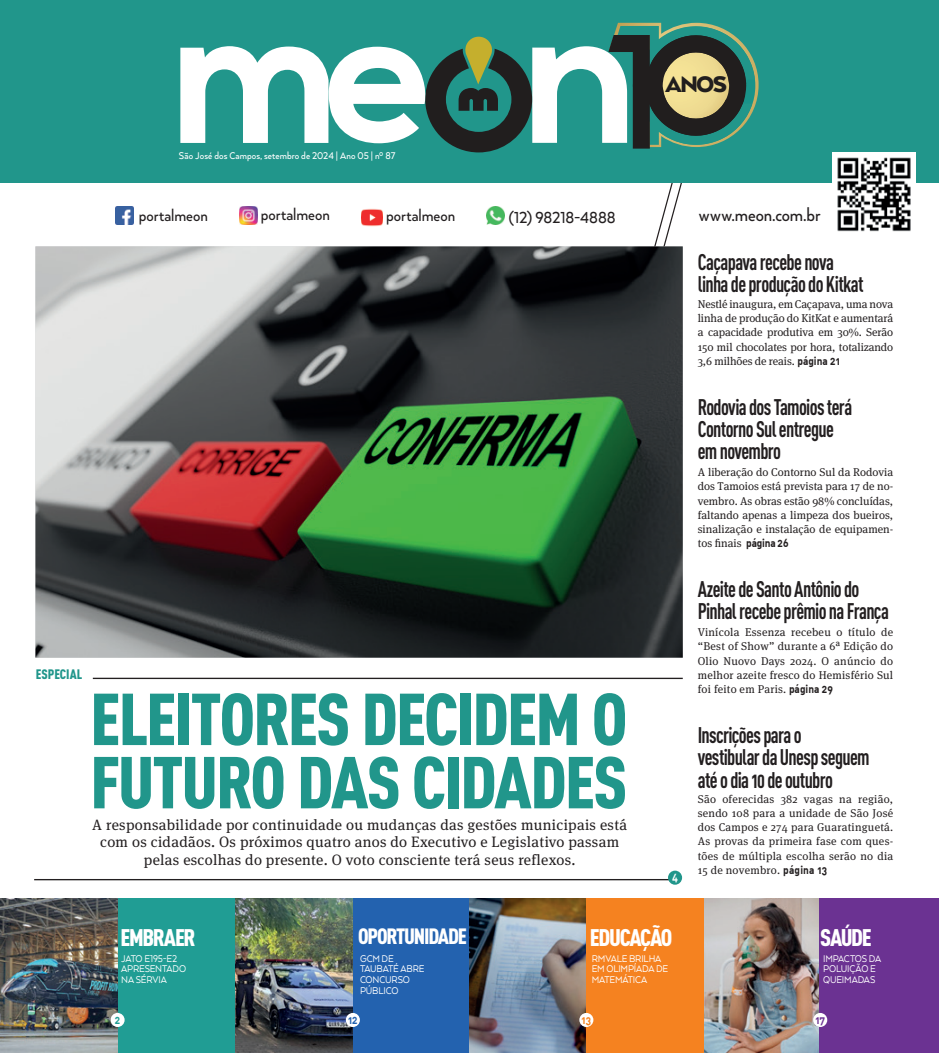
<style>
.page{position:relative;width:939px;height:1053px;background:#fff}
.page>*{position:absolute;margin:0;border:0;box-sizing:border-box;transform-origin:0 0}
.t1{font:900 72.12px/63.2px "DIN Cond";letter-spacing:-.03em;color:#21968b}
.t2{font:900 26px "Arquitecta";color:#211e1e}
.t3{font:23.75px "DIN Cond Black Alternate";letter-spacing:-.055em;color:#fff}
.t4{font:22.38px/22.4px "DIN Cond Bold Alternate";letter-spacing:-.035em;color:#231f20;scale:.89 1}
.t5{font:21.88px "DIN Cond Black Alternate";letter-spacing:-.055em;color:#fff}
.t6{font:500 20.62px "Arquitecta";color:#231f20;scale:.89 1}
.t7{font:500 18.38px "Arquitecta";letter-spacing:-.005em;color:#231f20;scale:.89 1}
.t8{font:15px/17.5px "Meta Serif OT";letter-spacing:.02em;color:#231f20;text-align:center}
.t9{font:13.5px "DIN Cond Black Alternate";color:#21968b}
.t10{font:11.25px/14.2px "Meta Serif OT";color:#231f20;text-align:justify}
.t11{font:11.25px/10.6px "Arquitecta";letter-spacing:-.015em;color:#fff;scale:.89 1}
.t12{font:500 11.25px "Arquitecta";letter-spacing:.01em;color:#fff;scale:.89 1}
.t13{font:700 11.25px "DIN Alternate";color:#2362af;scale:.89 1}
.t14{font:700 11.25px "DIN Alternate";color:#f58220;scale:.89 1}
.t15{font:700 11.25px "DIN Alternate";color:#6b3292;scale:.89 1}
.t16{font:700 11.25px "DIN Alternate";color:#fff;scale:.89 1}
.t17{font:700 11.25px "DIN Alternate";color:#209d94;scale:.89 1}
.s1{font-family:"DIN Alternate";font-weight:700}
</style>
<div class="page">
<div style="left:117px;top:898px;width:126px;height:154px;background:#209d94"></div>
<div style="left:353px;top:898px;width:117px;height:154px;background:#2362af"></div>
<img style="left:236px;top:898px;width:117px;height:154px">
<img style="left:0;top:898px;width:117px;height:154px">
<img style="left:470px;top:898px;width:116px;height:154px">
<img style="left:704px;top:898px;width:115px;height:154px">
<div style="left:586px;top:898px;width:118px;height:154px;background:#f58220"></div>
<div style="left:819px;top:898px;width:120px;height:154px;background:#6b3292"></div>
<hr style="left:34px;top:878px;width:642px;height:2px;background:#231f20">
<hr style="left:93px;top:677px;width:590px;height:2px;background:#231f20">
<svg style="left:654px;top:183px;width:28px;height:63px"></svg>
<div style="left:668px;top:870px;width:14px;height:14px;background:#21968b;border-radius:50%"></div>
<img style="left:35px;top:246px;width:648px;height:411px">
<div style="left:111px;top:1012px;width:14px;height:14px;background:#fff;border-radius:50%"></div>
<div style="left:346px;top:1012px;width:14px;height:14px;background:#fff;border-radius:50%"></div>
<div style="left:579px;top:1012px;width:14px;height:14px;background:#fff;border-radius:50%"></div>
<div style="left:813px;top:1012px;width:14px;height:14px;background:#fff;border-radius:50%"></div>
<div style="left:0;top:0;width:939px;height:183px;background:#21968b"></div>
<img style="left:115px;top:206px;width:18px;height:18px">
<img style="left:239px;top:207px;width:18px;height:18px">
<img style="left:361px;top:208px;width:22px;height:19px">
<img style="left:486px;top:206px;width:18px;height:18px">
<img style="left:833px;top:152px;width:83px;height:80px">
<svg style="left:180px;top:23px;width:579px;height:129px"></svg>
<h2 class="t2" style="left:666px;top:68px;width:63px">ANOS</h2>
<p class="t12" style="left:179px;top:149px;width:245px">São José dos Campos, setembro de 2024 | Ano 05 | nº 87</p>
<h3 class="t7" style="left:139px;top:204px;width:79px">portalmeon</h3>
<h3 class="t7" style="left:261px;top:203px;width:79px">portalmeon</h3>
<h3 class="t7" style="left:386px;top:204px;width:79px">portalmeon</h3>
<h3 class="t7" style="left:509px;top:206px;width:122px">(12) 98218-4888</h3>
<h3 class="t6" style="left:699px;top:202px;width:138px">www.meon.com.br</h3>
<h3 class="t4" style="left:698px;top:250px;width:188px">Caçapava recebe nova linha de produção do Kitkat</h3>
<p class="t10" style="left:698px;top:297px;width:197px">Nestlé inaugura, em Caçapava, uma nova linha de produção do KitKat e aumentará a capacidade produtiva em 30%. Serão 150 mil chocolates por hora, totalizando 3,6 milhões de reais. <span class="s1">página 21</span></p>
<p class="t9" style="left:36px;top:666px;width:48px">ESPECIAL</p>
<h1 class="t1" style="left:90px;top:685px;width:539px">ELEITORES DECIDEM O<br>FUTURO DAS CIDADES</h1>
<h3 class="t8" style="left:92px;top:815px;width:536px">A responsabilidade por continuidade ou mudanças das gestões municipais está com os cidadãos. Os próximos quatro anos do Executivo e Legislativo passam pelas escolhas do presente. O voto consciente terá seus reflexos.</h3>
<p class="t16" style="left:672px;top:869px;width:8px">4</p>
<h3 class="t4" style="left:698px;top:395px;width:175px">Rodovia dos Tamoios terá<br>Contorno Sul entregue em novembro</h3>
<p class="t10" style="left:698px;top:465px;width:197px">A liberação do Contorno Sul da Rodovia dos Tamoios está prevista para 17 de no&shy;vembro. As obras estão 98% concluídas, faltando apenas a limpeza dos bueiros, sinalização e instalação de equipamen&shy;tos finais <span class="s1">página 26</span></p>
<h3 class="t4" style="left:698px;top:577px;width:216px">Azeite de Santo Antônio do<br>Pinhal recebe prêmio na França</h3>
<p class="t10" style="left:698px;top:625px;width:197px">Vinícola Essenza recebeu o título de “Best of Show” durante a 6ª Edição do Olio Nuovo Days 2024. O anúncio do melhor azeite fresco do Hemisfério Sul foi feito em Paris. <span class="s1">página 29</span></p>
<h3 class="t4" style="left:698px;top:723px;width:195px">Inscrições para o<br>vestibular da Unesp seguem até o dia 10 de outubro</h3>
<p class="t10" style="left:698px;top:791px;width:197px">São oferecidas 382 vagas na região, sendo 108 para a unidade de São José dos Campos e 274 para Guaratinguetá.<br>As provas da primeira fase com ques&shy;tões de múltipla escolha serão no dia 15 de novembro. <span class="s1">página 13</span></p>
<h3 class="t3" style="left:121px;top:922px;width:77px">EMBRAER</h3>
<h3 class="t5" style="left:358px;top:922px;width:110px">OPORTUNIDADE</h3>
<h3 class="t3" style="left:590px;top:922px;width:84px">EDUCAÇÃO</h3>
<h3 class="t3" style="left:820px;top:922px;width:53px">SAÚDE</h3>
<p class="t11" style="left:121px;top:952px;width:75px">JATO E195-E2<br>APRESENTADO<br>NA SÉRVIA</p>
<p class="t11" style="left:360px;top:952px;width:74px">GCM DE<br>TAUBATÉ ABRE<br>CONCURSO<br>PÚBLICO</p>
<p class="t11" style="left:592px;top:952px;width:87px">RMVALE BRILHA<br>EM OLIMPÍADA DE<br>MATEMÁTICA</p>
<p class="t11" style="left:823px;top:952px;width:67px">IMPACTOS DA<br>POLUIÇÃO E<br>QUEIMADAS</p>
<p class="t17" style="left:115px;top:1012px;width:8px">2</p>
<p class="t13" style="left:348px;top:1012px;width:12px">12</p>
<p class="t14" style="left:582px;top:1012px;width:12px">13</p>
<p class="t15" style="left:815px;top:1012px;width:12px">17</p>
</div>
